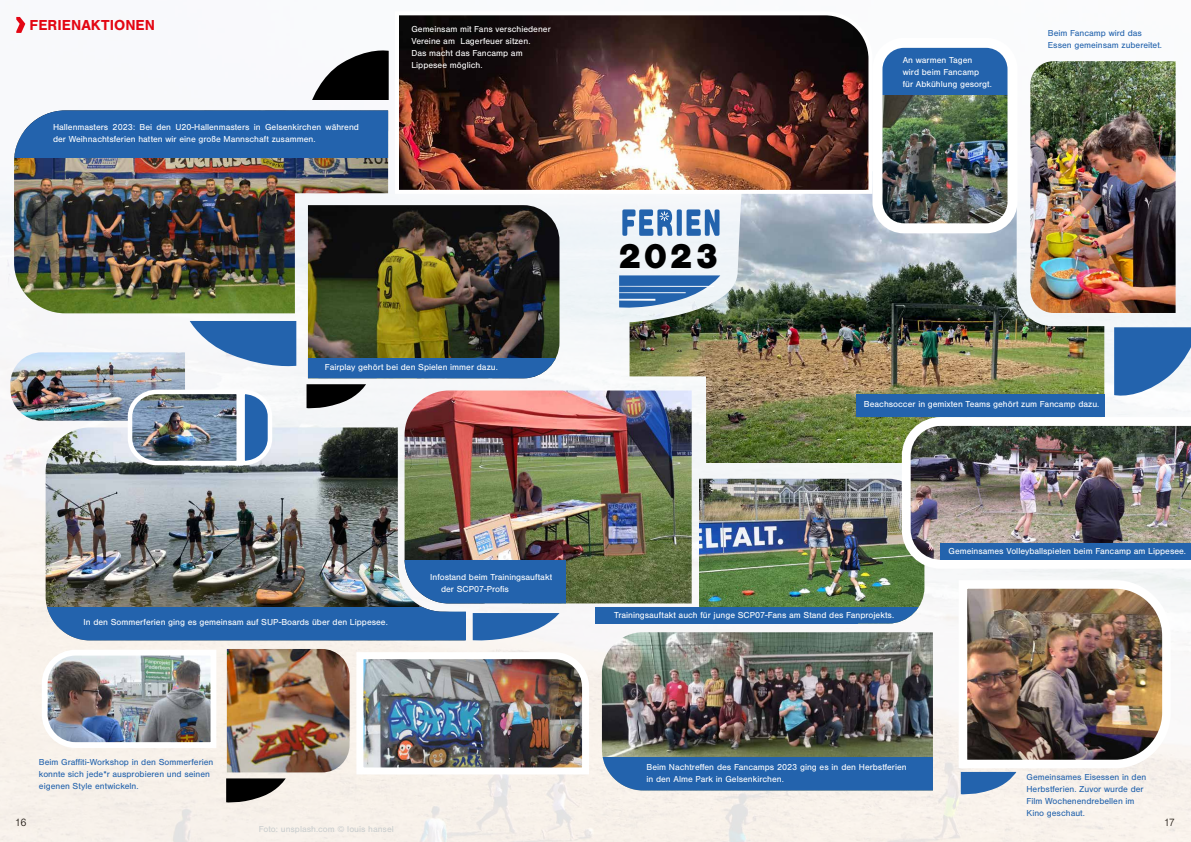
<style>
.page{position:relative;width:1191px;height:842px;background:#fff}
.page>*{position:absolute;margin:0;border:0;box-sizing:border-box;transform-origin:0 0}
.t1{font:900 35.9px "Nimbus San";color:#000}
.t2{font:700 15px "Nimbus San";color:#e30613}
.t3{font:300 11px "Nimbus San";color:#000}
.t4{font:9px/12px "Nimbus San";color:#fff}
.t5{font:9px/12px "Nimbus San";color:#2363ad}
.t6{font:9px "Nimbus San";color:#b9c1c4}
</style>
<div class="page">
<img style="left:0;top:16px;width:1191px;height:826px">
<img style="left:629px;top:171px;width:475px;height:292px">
<svg style="left:16px;top:17px;width:9px;height:16px"></svg>
<img style="left:14px;top:158px;width:374px;height:155px">
<img style="left:308px;top:205px;width:251px;height:153px">
<img style="left:404px;top:390px;width:287px;height:213px">
<img style="left:699px;top:480px;width:225px;height:127px">
<img style="left:602px;top:632px;width:331px;height:125px">
<img style="left:1030px;top:61px;width:145px;height:252px">
<img style="left:393px;top:15px;width:481px;height:181px">
<img style="left:46px;top:427px;width:419px;height:180px">
<img style="left:227px;top:649px;width:122px;height:123px">
<img style="left:39px;top:647px;width:180px;height:104px">
<img style="left:954px;top:576px;width:221px;height:196px">
<svg style="left:190px;top:321px;width:106px;height:48px"></svg>
<svg style="left:473px;top:613px;width:86px;height:29px"></svg>
<img style="left:876px;top:43px;width:135px;height:185px">
<svg style="left:226px;top:778px;width:60px;height:26px;background:#4f4d4b"></svg>
<img style="left:10px;top:352px;width:175px;height:69px">
<img style="left:353px;top:649px;width:239px;height:129px">
<svg style="left:1114px;top:327px;width:77px;height:73px"></svg>
<svg style="left:306px;top:384px;width:60px;height:26px"></svg>
<svg style="left:960px;top:772px;width:56px;height:24px"></svg>
<div style="left:14px;top:110px;width:374px;height:48px;background:#2363ad"></div>
<div style="left:308px;top:358px;width:251px;height:20px;background:#2363ad"></div>
<div style="left:404px;top:560px;width:162px;height:43px;background:#2363ad"></div>
<div style="left:602px;top:757px;width:331px;height:33px;background:#2363ad"></div>
<img style="left:699px;top:479px;width:218px;height:1px">
<svg style="left:857px;top:607px;width:67px;height:16px"></svg>
<div style="left:595px;top:607px;width:262px;height:16px;background:#2363ad"></div>
<div style="left:856px;top:394px;width:248px;height:23px;background:#2363ad"></div>
<div style="left:46px;top:607px;width:419px;height:33px;background:#2363ad"></div>
<img style="left:125px;top:387px;width:149px;height:81px">
<svg style="left:312px;top:47px;width:77px;height:53px"></svg>
<div style="left:877px;top:43px;width:135px;height:51px;background:#2363ad"></div>
<div style="left:872px;top:38px;width:145px;height:195px;border:10px solid #fff;border-radius:26px"></div>
<img style="left:619px;top:207px;width:102px;height:140px">
<img style="left:897px;top:413px;width:294px;height:160px">
<div style="left:940px;top:544px;width:251px;height:16px;background:#2363ad"></div>
<h2 class="t2" style="left:30px;top:16px;width:127px">FERIENAKTIONEN</h2>
<p class="t4" style="left:53px;top:122px;width:307px">Hallenmasters 2023: Bei den U20-Hallenmasters in Gelsenkirchen während der Weihnachtsferien hatten wir eine große Mannschaft zusammen.</p>
<p class="t4" style="left:411px;top:23px;width:141px">Gemeinsam mit Fans verschiedener<br>Vereine am Lagerfeuer sitzen.<br>Das macht das Fancamp am<br>Lippesee möglich.</p>
<p class="t4" style="left:325px;top:362px;width:174px">Fairplay gehört bei den Spielen immer dazu.</p>
<p class="t4" style="left:84px;top:617px;width:306px">In den Sommerferien ging es gemeinsam auf SUP-Boards über den Lippesee.</p>
<p class="t4" style="left:441px;top:572px;width:113px;text-indent:-11px">Infostand beim Trainingsauftakt der SCP07-Profis</p>
<h1 class="t1" style="left:618px;top:236px;width:102px">2023</h1>
<p class="t4" style="left:902px;top:54px;width:91px">An warmen Tagen<br>wird beim Fancamp<br>für Abkühlung gesorgt.</p>
<p class="t5" style="left:1048px;top:27px;width:116px">Beim Fancamp wird das<br>Essen gemeinsam zubereitet.</p>
<p class="t4" style="left:864px;top:399px;width:237px">Beachsoccer in gemixten Teams gehört zum Fancamp dazu.</p>
<p class="t4" style="left:948px;top:545px;width:239px">Gemeinsames Volleyballspielen beim Fancamp am Lippesee.</p>
<p class="t4" style="left:614px;top:609px;width:282px">Trainingsauftakt auch für junge SCP07-Fans am Stand des Fanprojekts.</p>
<p class="t5" style="left:39px;top:756px;width:176px">Beim Graffiti-Workshop in den Sommerferien konnte sich jede*r ausprobieren und seinen eigenen Style entwickeln.</p>
<p class="t4" style="left:646px;top:761px;width:262px">Beim Nachtreffen des Fancamps 2023 ging es in den Herbstferien in den Alme Park in Gelsenkirchen.</p>
<p class="t5" style="left:1026px;top:771px;width:121px">Gemeinsames Eisessen in den<br>Herbstferien. Zuvor wurde der<br>Film Wochenendrebellen im<br>Kino geschaut.</p>
<p class="t3" style="left:15px;top:817px;width:13px">16</p>
<p class="t3" style="left:1163px;top:817px;width:13px">17</p>
<p class="t6" style="left:259px;top:824px;width:137px">Foto: unsplash.com © louis hansel</p>
</div>
